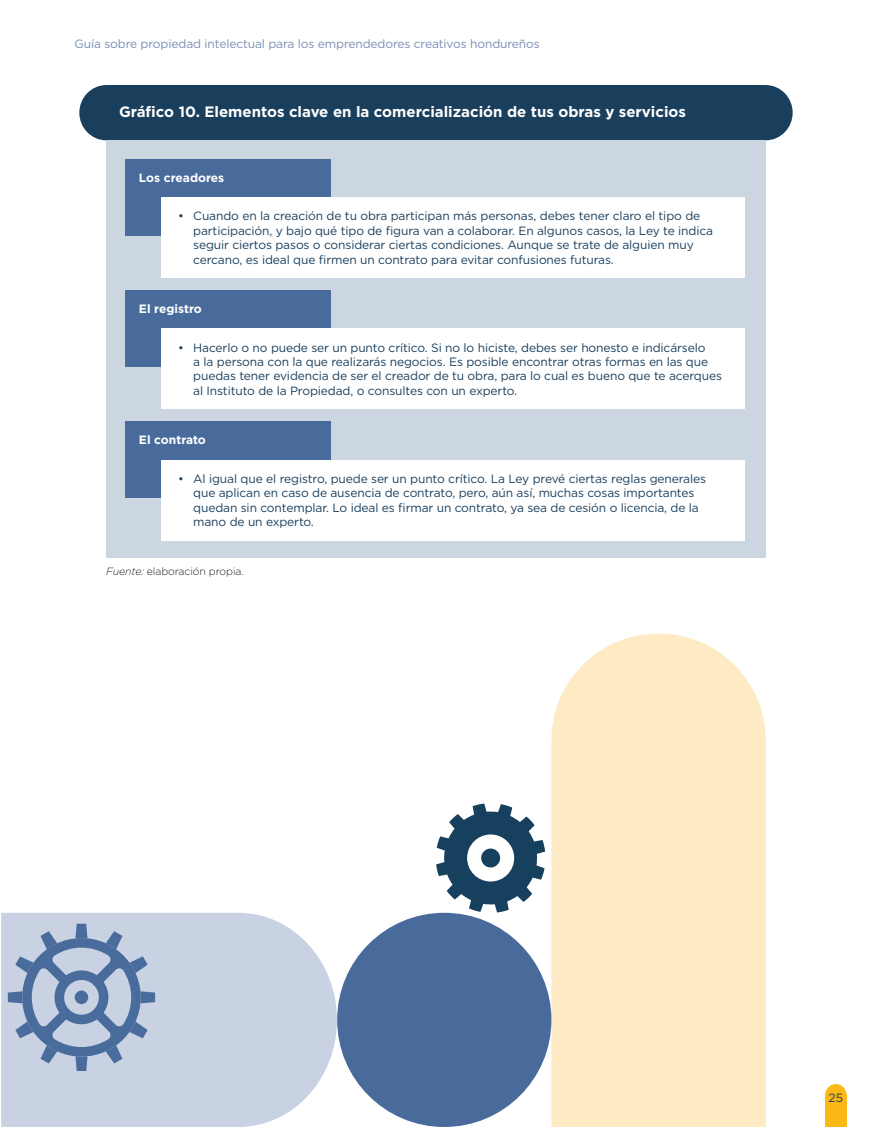
<style>
.page{position:relative;width:872px;height:1127px;background:#fff}
.page>*{position:absolute;margin:0;border:0;box-sizing:border-box;transform-origin:0 0}
.t1{font:700 15px "Gotham";color:#fff}
.t2{font:12px/14.4px "Gotham";letter-spacing:-.01em;color:#1a3f5d}
.t3{font:12px "Gotham";letter-spacing:-.01em;color:#798fb4}
.t4{font:700 12px "Gotham";color:#fff}
.t5{font:300 10.5px "Gotham";letter-spacing:-.01em;color:#231f20}
.s1{font-style:italic}
</style>
<div class="page">
<div style="left:825px;top:1095px;width:21px;height:32px;background:#fcb814"></div>
<div style="left:825px;top:1084px;width:21px;height:21px;background:#fcb814;border-radius:50%"></div>
<div style="left:79px;top:85px;width:54px;height:55px;background:#1a3f5d;border-radius:50%"></div>
<div style="left:738px;top:85px;width:54px;height:55px;background:#1a3f5d;border-radius:50%"></div>
<div style="left:106px;top:85px;width:659px;height:55px;background:#1a3f5d"></div>
<div style="left:106px;top:140px;width:659px;height:418px;background:#cbd6e0"></div>
<div style="left:126px;top:159px;width:205px;height:77px;background:#496b9c"></div>
<div style="left:126px;top:290px;width:205px;height:77px;background:#496b9c"></div>
<div style="left:126px;top:421px;width:205px;height:77px;background:#496b9c"></div>
<div style="left:161px;top:197px;width:583px;height:81px;background:#fff"></div>
<div style="left:161px;top:329px;width:583px;height:80px;background:#fff"></div>
<div style="left:161px;top:460px;width:583px;height:80px;background:#fff"></div>
<div style="left:551px;top:633px;width:214px;height:494px;background:#feeac4"></div>
<svg style="left:1px;top:913px;width:336px;height:214px;fill:#c9d2e3"></svg>
<div style="left:337px;top:913px;width:214px;height:214px;background:#496b9c;border-radius:50%"></div>
<svg style="left:436px;top:803px;width:109px;height:109px"></svg>
<div style="left:481px;top:848px;width:19px;height:19px;background:#17405e;border-radius:50%"></div>
<svg style="left:8px;top:924px;width:147px;height:147px"></svg>
<p class="t3" style="left:74px;top:36px;width:467px">Guía sobre propiedad intelectual para los emprendedores creativos hondureños</p>
<p class="t1" style="left:119px;top:101px;width:568px">Gráfico 10. Elementos clave en la comercialización de tus obras y servicios</p>
<p class="t4" style="left:139px;top:170px;width:87px">Los creadores</p>
<p class="t2" style="left:193px;top:209px;width:521px;text-indent:-15px">• Cuando en la creación de tu obra participan más personas, debes tener claro el tipo de participación, y bajo qué tipo de figura van a colaborar. En algunos casos, la Ley te indica seguir ciertos pasos o considerar ciertas condiciones. Aunque se trate de alguien muy cercano, es ideal que firmen un contrato para evitar confusiones futuras.</p>
<p class="t4" style="left:139px;top:301px;width:64px">El registro</p>
<p class="t2" style="left:193px;top:340px;width:530px;text-indent:-15px">• Hacerlo o no puede ser un punto crítico. Si no lo hiciste, debes ser honesto e indicárselo<br>a la persona con la que realizarás negocios. Es posible encontrar otras formas en las que puedas tener evidencia de ser el creador de tu obra, para lo cual es bueno que te acerques al Instituto de la Propiedad, o consultes con un experto.</p>
<p class="t4" style="left:139px;top:432px;width:68px">El contrato</p>
<p class="t2" style="left:193px;top:471px;width:514px;text-indent:-15px">• Al igual que el registro, puede ser un punto crítico. La Ley prevé ciertas reglas generales que aplican en caso de ausencia de contrato, pero, aún así, muchas cosas importantes quedan sin contemplar. Lo ideal es firmar un contrato, ya sea de cesión o licencia, de la mano de un experto.</p>
<p class="t5" style="left:106px;top:564px;width:139px"><span class="s1">Fuente:</span> elaboración propia.</p>
<p class="t2" style="left:828px;top:1090px;width:16px">25</p>
</div>
